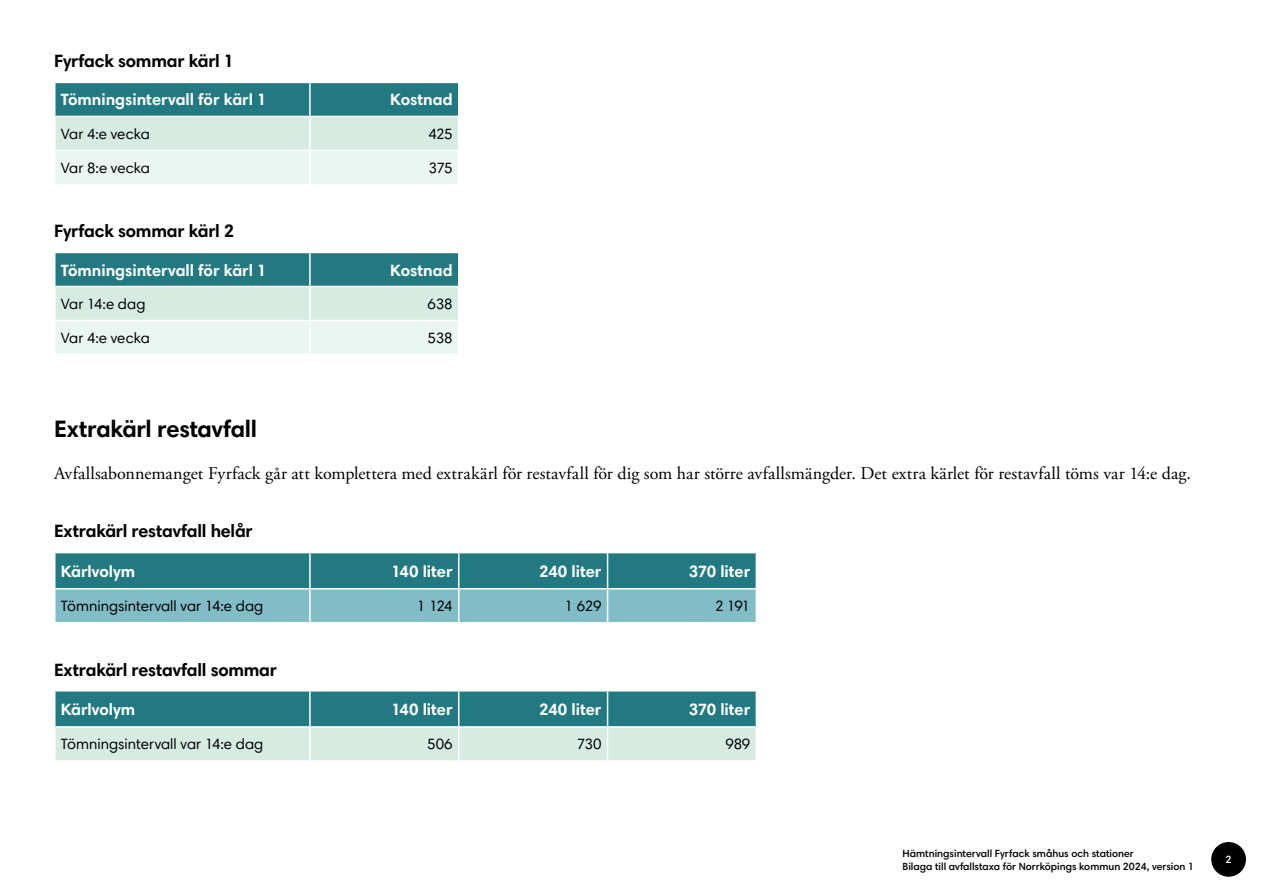
<style>
.page{position:relative;width:1263px;height:893px;background:#fff}
.page>*{position:absolute;margin:0;border:0;box-sizing:border-box;transform-origin:0 0}
.t1{font:700 24px "Harmonia Sans Std";letter-spacing:-.015em;color:#000}
.Brödtext{font:18px "Adobe Garamond Pro";color:#000}
.t2{font:700 18px "Harmonia Sans Std";letter-spacing:-.015em;color:#000}
.Tabellrubrik_vänsterjustering{font:700 16.5px "Harmonia Sans Std";color:#fff}
.Tabellrubrik_högerjustering{font:700 16.5px "Harmonia Sans Std";color:#fff}
.Tabell_vänsterjustering{font:15px "Harmonia Sans Std";letter-spacing:.005em;color:#000}
.Tabell_högerjustering{font:15px "Harmonia Sans Std";letter-spacing:-.02em;color:#000}
.t3{font:600 10.5px/12.6px "Harmonia Sans Pro";color:#000}
.t4{font:600 10.5px "Harmonia Sans Pro";color:#fff}
</style>
<div class="page">
<div style="left:1211px;top:842px;width:35px;height:35px;background:#000;border-radius:50%"></div>
<svg style="left:56px;top:83px;width:402px;height:101px;background:#a2c9c7"></svg>
<hr style="left:309px;top:83px;width:2px;height:33px;background:#fff">
<hr style="left:54px;top:116px;width:256px;height:1px;background:#fff">
<hr style="left:310px;top:116px;width:149px;height:1px;background:#fff">
<hr style="left:309px;top:117px;width:2px;height:33px;background:#fff">
<hr style="left:54px;top:150px;width:256px;height:1px;background:#fff">
<hr style="left:310px;top:150px;width:149px;height:1px;background:#fff">
<hr style="left:309px;top:151px;width:2px;height:33px;background:#fff">
<svg style="left:56px;top:253px;width:402px;height:101px;background:#a2c9c7"></svg>
<hr style="left:309px;top:253px;width:2px;height:33px;background:#fff">
<hr style="left:54px;top:286px;width:256px;height:1px;background:#fff">
<hr style="left:310px;top:286px;width:149px;height:1px;background:#fff">
<hr style="left:309px;top:287px;width:2px;height:33px;background:#fff">
<hr style="left:54px;top:320px;width:256px;height:1px;background:#fff">
<hr style="left:310px;top:320px;width:149px;height:1px;background:#fff">
<hr style="left:309px;top:321px;width:2px;height:33px;background:#fff">
<svg style="left:56px;top:553px;width:700px;height:69px;background:#539aa3"></svg>
<hr style="left:309px;top:553px;width:2px;height:35px;background:#fff">
<hr style="left:458px;top:553px;width:1px;height:35px;background:#fff">
<hr style="left:607px;top:553px;width:1px;height:35px;background:#fff">
<hr style="left:54px;top:588px;width:256px;height:1px;background:#fff">
<hr style="left:310px;top:588px;width:149px;height:1px;background:#fff">
<hr style="left:459px;top:588px;width:149px;height:1px;background:#fff">
<hr style="left:608px;top:588px;width:149px;height:1px;background:#fff">
<hr style="left:309px;top:589px;width:2px;height:33px;background:#fff">
<hr style="left:458px;top:589px;width:1px;height:33px;background:#fff">
<hr style="left:607px;top:589px;width:1px;height:33px;background:#fff">
<svg style="left:56px;top:691px;width:700px;height:69px;background:#7ab0b0"></svg>
<hr style="left:309px;top:691px;width:2px;height:35px;background:#fff">
<hr style="left:458px;top:691px;width:1px;height:35px;background:#fff">
<hr style="left:607px;top:691px;width:1px;height:35px;background:#fff">
<hr style="left:54px;top:726px;width:256px;height:2px;background:#fff">
<hr style="left:310px;top:726px;width:149px;height:2px;background:#fff">
<hr style="left:459px;top:726px;width:149px;height:2px;background:#fff">
<hr style="left:608px;top:726px;width:149px;height:2px;background:#fff">
<hr style="left:309px;top:728px;width:2px;height:32px;background:#fff">
<hr style="left:458px;top:728px;width:1px;height:32px;background:#fff">
<hr style="left:607px;top:728px;width:1px;height:32px;background:#fff">
<h4 class="t2" style="left:54px;top:50px;width:182px">Fyrfack sommar kärl 1</h4>
<p class="Tabellrubrik_vänsterjustering" style="left:61px;top:89px;width:207px">Tömningsintervall för kärl 1</p>
<p class="Tabellrubrik_högerjustering" style="left:390px;top:89px;width:64px">Kostnad</p>
<p class="Tabell_vänsterjustering" style="left:61px;top:125px;width:91px">Var 4:e vecka</p>
<p class="Tabell_högerjustering" style="left:428px;top:125px;width:26px">425</p>
<p class="Tabell_vänsterjustering" style="left:61px;top:159px;width:91px">Var 8:e vecka</p>
<p class="Tabell_högerjustering" style="left:429px;top:159px;width:26px">375</p>
<h4 class="t2" style="left:54px;top:220px;width:182px">Fyrfack sommar kärl 2</h4>
<p class="Tabellrubrik_vänsterjustering" style="left:61px;top:259px;width:207px">Tömningsintervall för kärl 1</p>
<p class="Tabellrubrik_högerjustering" style="left:390px;top:259px;width:64px">Kostnad</p>
<p class="Tabell_vänsterjustering" style="left:61px;top:295px;width:86px">Var 14:e dag</p>
<p class="Tabell_högerjustering" style="left:428px;top:295px;width:27px">638</p>
<p class="Tabell_vänsterjustering" style="left:61px;top:329px;width:91px">Var 4:e vecka</p>
<p class="Tabell_högerjustering" style="left:428px;top:329px;width:27px">538</p>
<h3 class="t1" style="left:54px;top:414px;width:204px">Extrakärl restavfall</h3>
<p class="Brödtext" style="left:54px;top:463px;width:1138px">Avfallsabonnemanget Fyrfack går att komplettera med extrakärl för restavfall för dig som har större avfallsmängder. Det extra kärlet för restavfall töms var 14:e dag.</p>
<h4 class="t2" style="left:54px;top:520px;width:200px">Extrakärl restavfall helår</h4>
<p class="Tabellrubrik_vänsterjustering" style="left:61px;top:561px;width:76px">Kärlvolym</p>
<p class="Tabellrubrik_högerjustering" style="left:391px;top:561px;width:63px">140 liter</p>
<p class="Tabellrubrik_högerjustering" style="left:539px;top:561px;width:64px">240 liter</p>
<p class="Tabellrubrik_högerjustering" style="left:689px;top:561px;width:63px">370 liter</p>
<p class="Tabell_vänsterjustering" style="left:61px;top:597px;width:204px">Tömningsintervall var 14:e dag</p>
<p class="Tabell_högerjustering" style="left:417px;top:597px;width:37px">1 124</p>
<p class="Tabell_högerjustering" style="left:565px;top:597px;width:38px">1 629</p>
<p class="Tabell_högerjustering" style="left:715px;top:597px;width:37px">2 191</p>
<h4 class="t2" style="left:54px;top:658px;width:225px">Extrakärl restavfall sommar</h4>
<p class="Tabellrubrik_vänsterjustering" style="left:61px;top:699px;width:76px">Kärlvolym</p>
<p class="Tabellrubrik_högerjustering" style="left:391px;top:699px;width:63px">140 liter</p>
<p class="Tabellrubrik_högerjustering" style="left:539px;top:699px;width:64px">240 liter</p>
<p class="Tabellrubrik_högerjustering" style="left:689px;top:699px;width:63px">370 liter</p>
<p class="Tabell_vänsterjustering" style="left:61px;top:735px;width:204px">Tömningsintervall var 14:e dag</p>
<p class="Tabell_högerjustering" style="left:427px;top:735px;width:27px">506</p>
<p class="Tabell_högerjustering" style="left:577px;top:735px;width:26px">730</p>
<p class="Tabell_högerjustering" style="left:725px;top:735px;width:26px">989</p>
<p class="t3" style="left:902px;top:847px;width:293px">Hämtningsintervall Fyrfack småhus och stationer<br>Bilaga till avfallstaxa för Norrköpings kommun 2024, version 1</p>
<p class="t4" style="left:1225px;top:853px;width:7px">2</p>
</div>
